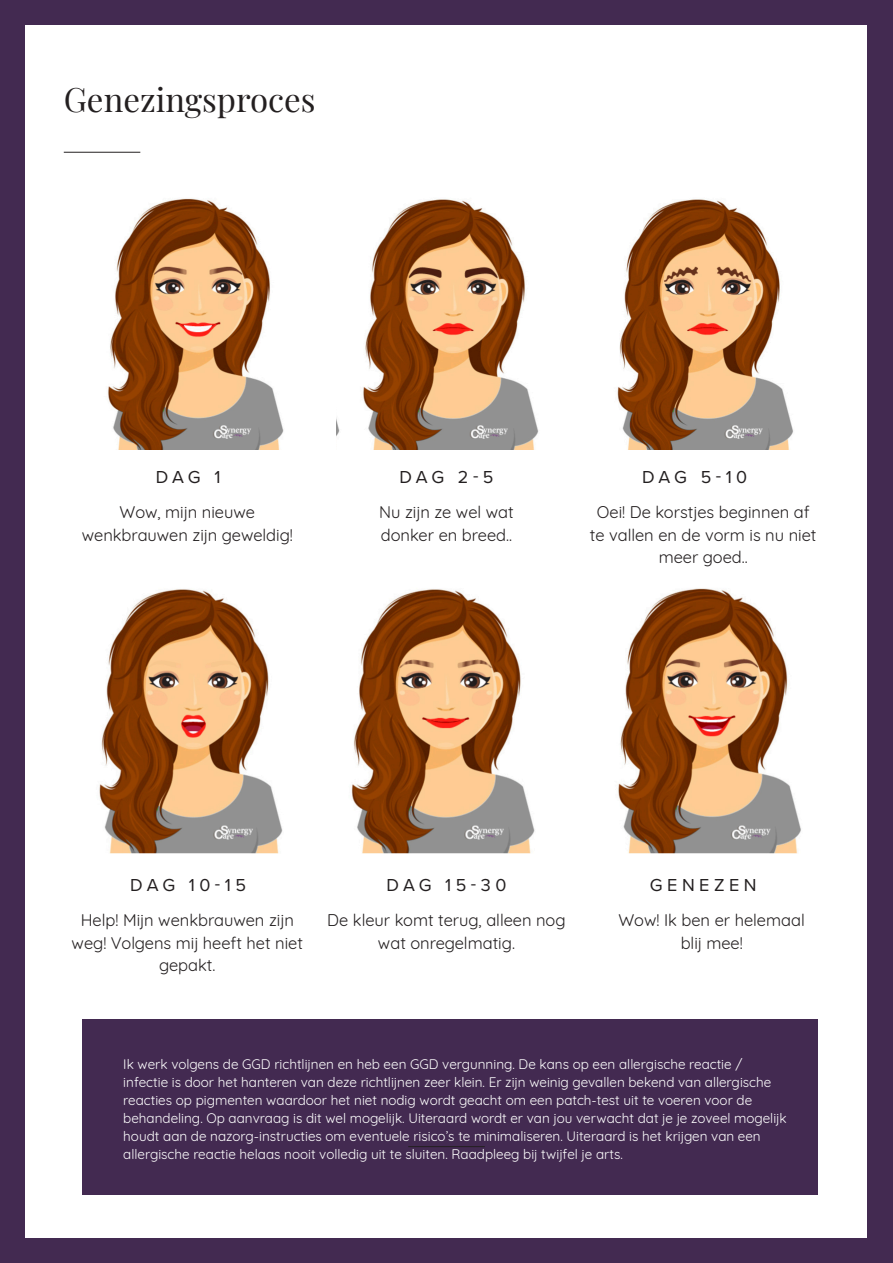
<style>
.page{position:relative;width:893px;height:1263px;background:#432a51}
.page>*{position:absolute;margin:0;border:0;box-sizing:border-box;transform-origin:0 0}
.t1{font:33px "Playfair Display";color:#231f20}
.t2{font:18px "Proxima Nova";letter-spacing:.25em;color:#231f20}
.t3{font:16.5px/22.5px "Quicksand";color:#231f20;text-align:center}
.t4{font:13.5px/18px "Quicksand";color:#fff}
</style>
<div class="page">
<div style="left:26px;top:25px;width:841px;height:1212px;background:#fff"></div>
<div style="left:82px;top:1020px;width:736px;height:175px;background:#432a51"></div>
<hr style="left:64px;top:152px;width:76px;height:1px;background:#231f20">
<hr style="left:408px;top:1146px;width:77px;height:1px;background:#231f20">
<img style="left:108px;top:198px;width:176px;height:251px">
<img style="left:99px;top:589px;width:184px;height:265px">
<img style="left:336px;top:199px;width:203px;height:250px">
<img style="left:617px;top:199px;width:176px;height:250px">
<img style="left:618px;top:588px;width:183px;height:266px">
<img style="left:351px;top:589px;width:184px;height:265px">
<p class="t1" style="left:64px;top:74px;width:253px">Genezingsproces</p>
<p class="t2" style="left:156px;top:464px;width:66px">DAG 1</p>
<p class="t3" style="left:82px;top:500px;width:213px">Wow, mijn nieuwe wenkbrauwen zijn geweldig!</p>
<p class="t2" style="left:399px;top:464px;width:96px">DAG 2-5</p>
<p class="t3" style="left:379px;top:500px;width:136px;text-align:left">Nu zijn ze wel wat donker en breed..</p>
<p class="t2" style="left:642px;top:464px;width:107px">DAG 5-10</p>
<p class="t3" style="left:590px;top:500px;width:228px">Oei! De korstjes beginnen af te vallen en de vorm is nu niet meer goed..</p>
<p class="t2" style="left:130px;top:872px;width:117px">DAG 10-15</p>
<p class="t3" style="left:72px;top:907px;width:233px">Help! Mijn wenkbrauwen zijn weg! Volgens mij heeft het niet gepakt.</p>
<p class="t2" style="left:387px;top:872px;width:121px">DAG 15-30</p>
<p class="t3" style="left:327px;top:907px;width:240px">De kleur komt terug, alleen nog wat onregelmatig.</p>
<p class="t2" style="left:650px;top:872px;width:108px">GENEZEN</p>
<p class="t3" style="left:619px;top:907px;width:188px">Wow! Ik ben er helemaal blij mee!</p>
<p class="t4" style="left:123px;top:1053px;width:665px">Ik werk volgens de GGD richtlijnen en heb een GGD vergunning. De kans op een allergische reactie / infectie is door het hanteren van deze richtlijnen zeer klein. Er zijn weinig gevallen bekend van allergische reacties op pigmenten waardoor het niet nodig wordt geacht om een patch-test uit te voeren voor de behandeling. Op aanvraag is dit wel mogelijk. Uiteraard wordt er van jou verwacht dat je je zoveel mogelijk houdt aan de nazorg-instructies om eventuele risico’s te minimaliseren. Uiteraard is het krijgen van een allergische reactie helaas nooit volledig uit te sluiten. Raadpleeg bij twijfel je arts.</p>
</div>
